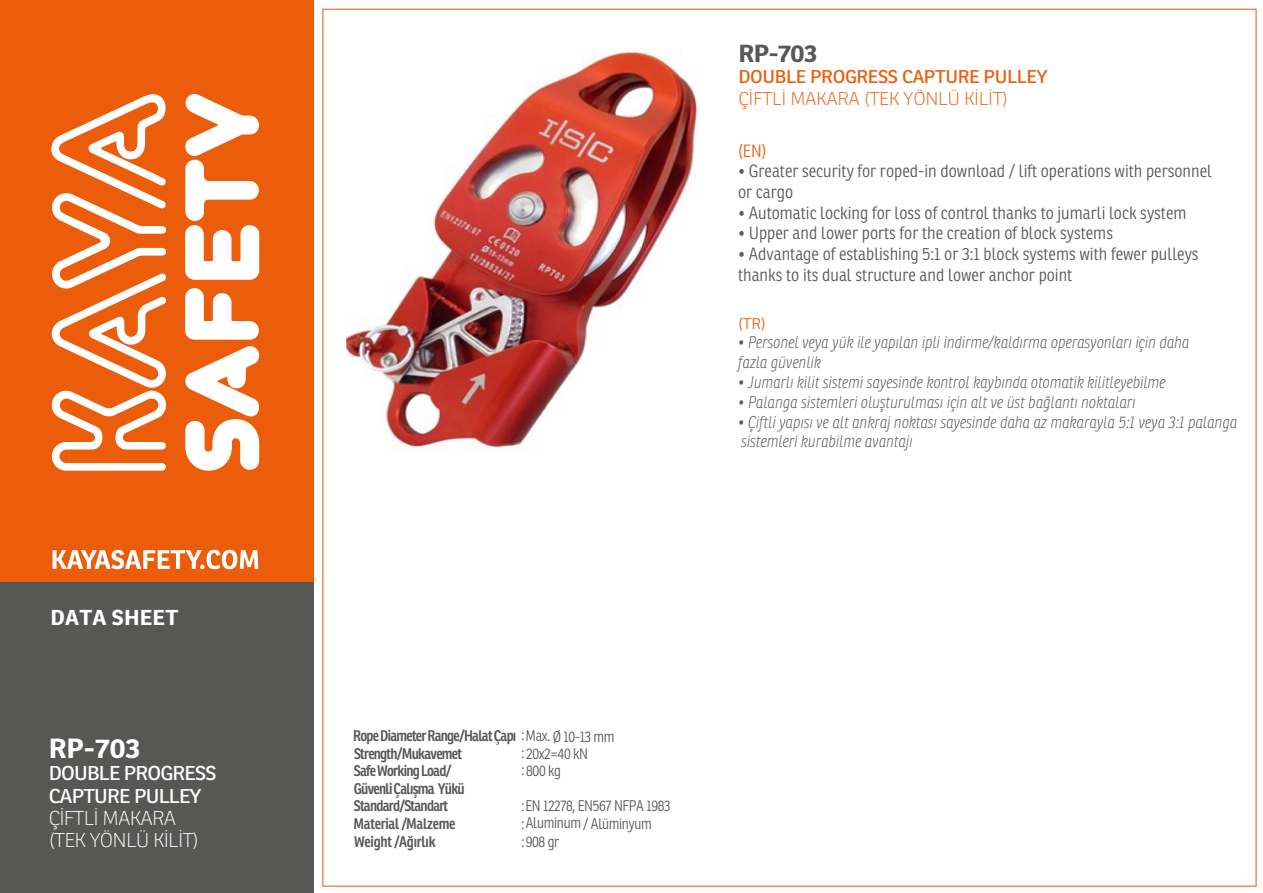
<style>
.page{position:relative;width:1263px;height:893px;background:#fff}
.page>*{position:absolute;margin:0;border:0;box-sizing:border-box;transform-origin:0 0}
.t1{font:27px "Ronnia";letter-spacing:-.03em;color:#fff;scale:1.06 1}
.t2{font:700 27px "Ronnia";color:#fff;scale:1.06 1}
.t3{font:700 24px "Ronnia";color:#575756;scale:1.06 1}
.t4{font:700 21px "Ronnia";letter-spacing:.01em;color:#fff;scale:1.06 1}
.t5{font:19.5px/22.2px "Ronnia";letter-spacing:-.04em;color:#fff;scale:1.06 1}
.t6{font:100 19.5px/22.2px "Ronnia";letter-spacing:-.04em;color:#fff;scale:1.06 1}
.t7{font:300 19.5px "Ronnia";color:#fff;scale:1.06 1}
.t8{font:18px "Ronnia";letter-spacing:-.02em;color:#eb5d0b;scale:1.06 1}
.t9{font:100 18px "Ronnia";letter-spacing:-.02em;color:#eb5d0b;scale:1.06 1}
.t10{font:300 17.25px/20.7px "Ronnia Cond";color:#575756;scale:1.06 1}
.t11{font:300 17.25px "Ronnia Cond";color:#eb5d0b;scale:1.06 1}
.t12{font:italic 100 16.5px/19.8px "Ronnia Cond";color:#575756}
.t13{font:600 15px/18px "Ronnia Cond";letter-spacing:-.05em;color:#575756}
.t14{font:300 15px "Ronnia Cond";letter-spacing:-.02em;color:#575756}
.t15{font:600 15px "Ronnia Cond";letter-spacing:-.02em;color:#575756}
.t16{font:300 15px "Ronnia";color:#eb5d0b;scale:1.06 1}
.s1{font-weight:300}
</style>
<div class="page">
<div style="left:0;top:0;width:314px;height:608px;background:#eb5d0b"></div>
<div style="left:0;top:582px;width:314px;height:311px;background:#575756"></div>
<svg style="left:51px;top:94px;width:116px;height:377px"></svg>
<svg style="left:185px;top:346px;width:75px;height:125px"></svg>
<svg style="left:185px;top:288px;width:74px;height:52px"></svg>
<svg style="left:185px;top:94px;width:74px;height:186px"></svg>
<svg style="left:53px;top:550px;width:205px;height:19px"></svg>
<img style="left:346px;top:48px;width:355px;height:402px">
<p class="t4" style="left:50px;top:604px;width:122px">DATA SHEET</p>
<h1 class="t2" style="left:49px;top:732px;width:88px">RP-703</h1>
<p class="t5" style="left:49px;top:762px;width:160px">DOUBLE PROGRESS<br>CAPTURE PULLEY</p>
<p class="t6" style="left:49px;top:807px;width:143px">ÇİFTLİ MAKARA (TEK YÖNLÜ KİLİT)</p>
<h1 class="t2" style="left:38px;top:776px;width:87px">K-2020</h1>
<h1 class="t1" style="left:38px;top:802px;width:232px">DİKEY YAŞAM HATTI</h1>
<p class="t7" style="left:38px;top:832px;width:162px">VECTICAL LIFELINE</p>
<h2 class="t3" style="left:738px;top:38px;width:76px">RP-703</h2>
<p class="t8" style="left:738px;top:66px;width:293px">DOUBLE PROGRESS CAPTURE PULLEY</p>
<p class="t9" style="left:738px;top:88px;width:256px">ÇİFTLİ MAKARA (TEK YÖNLÜ KİLİT)</p>
<p class="t11" style="left:738px;top:140px;width:28px">(EN)</p>
<p class="t10" style="left:738px;top:161px;width:449px">• Greater security for roped-in download / lift operations with personnel or cargo</p>
<p class="t10" style="left:738px;top:202px;width:425px">• Automatic locking for loss of control thanks to jumarli lock system</p>
<p class="t10" style="left:738px;top:223px;width:355px">• Upper and lower ports for the creation of block systems</p>
<p class="t10" style="left:738px;top:244px;width:436px">• Advantage of establishing 5:1 or 3:1 block systems with fewer pulleys thanks to its dual structure and lower anchor point</p>
<p class="t16" style="left:738px;top:314px;width:28px">(TR)</p>
<p class="t12" style="left:738px;top:333px;width:453px">• Personel veya yük ile yapılan ipli indirme/kaldırma operasyonları için daha fazla güvenlik</p>
<p class="t12" style="left:738px;top:372px;width:429px">• Jumarlı kilit sistemi sayesinde kontrol kaybında otomatik kilitleyebilme</p>
<p class="t12" style="left:738px;top:392px;width:399px">• Palanga sistemleri oluşturulması için alt ve üst bağlantı noktaları</p>
<p class="t12" style="left:738px;top:412px;width:501px">• Çiftli yapısı ve alt ankraj noktası sayesinde daha az makarayla 5:1 veya 3:1 palanga sistemleri kurabilme avantajı</p>
<p class="t13" style="left:353px;top:726px;width:263px">Rope Diameter Range/Halat Çapı <span class="s1">Max. Ø 10-13 mm</span></p>
<p class="t14" style="left:522px;top:726px;width:4px">:</p>
<p class="t13" style="left:354px;top:744px;width:110px">Strength/Mukavemet</p>
<p class="t13" style="left:354px;top:761px;width:112px">Safe Working Load/<br>Güvenli Çalışma Yükü</p>
<p class="t13" style="left:354px;top:796px;width:96px">Standard/Standart</p>
<p class="t14" style="left:522px;top:744px;width:68px">:20x2=40 kN</p>
<p class="t14" style="left:522px;top:761px;width:41px">:800 kg</p>
<p class="t14" style="left:521px;top:796px;width:151px">:EN 12278, EN567 NFPA 1983</p>
<p class="t15" style="left:354px;top:814px;width:103px">Material / Malzeme</p>
<p class="t14" style="left:521px;top:814px;width:132px">:Aluminum / Alüminyum</p>
<p class="t15" style="left:354px;top:832px;width:83px">Weight / Ağırlık</p>
<p class="t14" style="left:521px;top:832px;width:39px">:908 gr</p>
</div>
